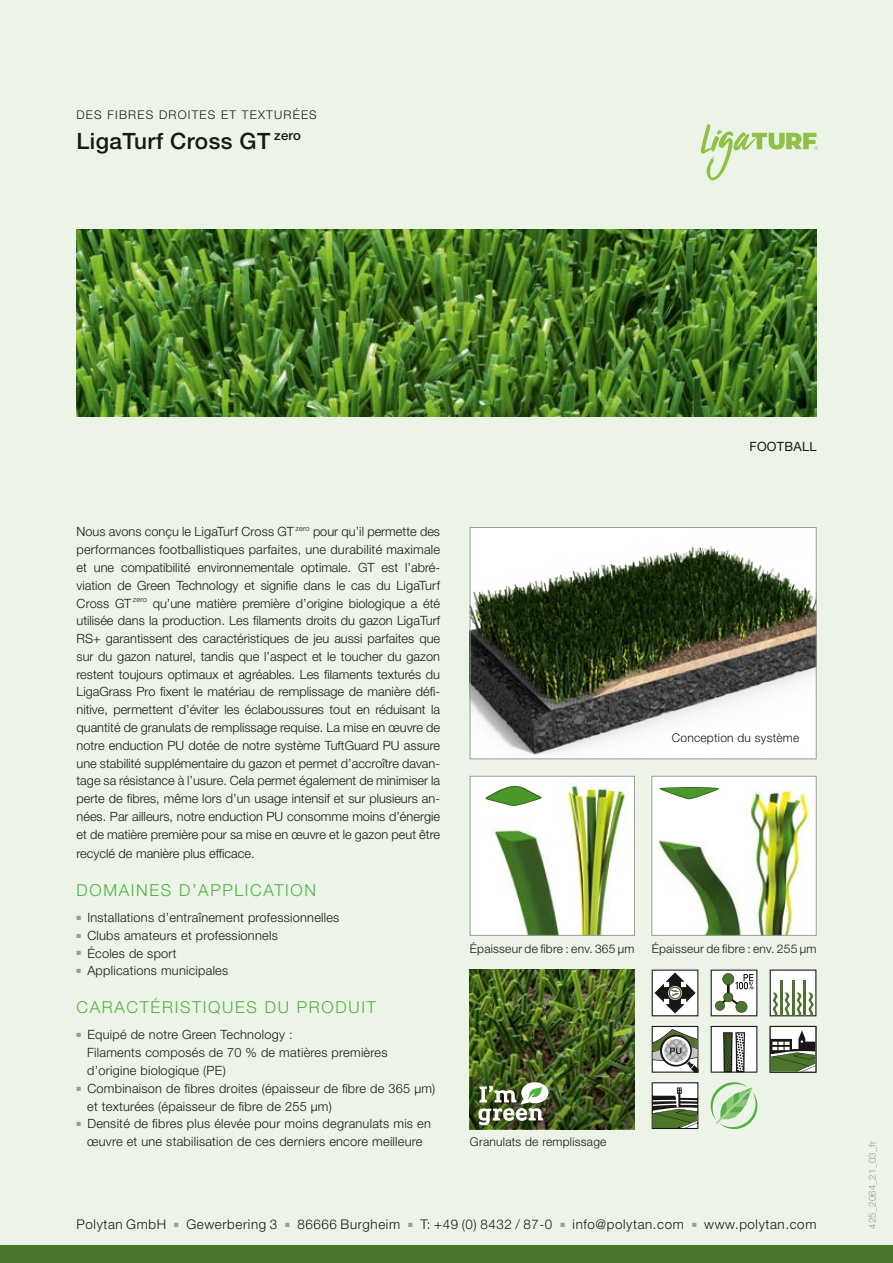
<style>
.page{position:relative;width:893px;height:1263px;background:#ebf4e6}
.page>*{position:absolute;margin:0;border:0;box-sizing:border-box;transform-origin:0 0}
.t1{font:500 22.5px "Helvetica Neue LT Std";letter-spacing:.02em;color:#181716}
.t2{font:300 16.5px "Helvetica Neue LT Std";letter-spacing:.1em;color:#52b047}
.t3{font:300 13.35px "Helvetica Neue LT Std";letter-spacing:.045em;color:#181716}
.t4{font:300 12.75px/17.7px "Helvetica Neue LT Std";letter-spacing:.02em;color:#181716}
.t5{font:300 12.75px "Helvetica Neue LT Std";color:#181716}
.t6{font:12.75px "Helvetica Neue LT Std";letter-spacing:.02em;color:#181716}
.t7{font:300 12px "Helvetica Neue LT Std";letter-spacing:.02em;color:#181716}
.t8{font:300 12px "Helvetica Neue LT Std";letter-spacing:.1em;color:#181716}
.t9{font:300 9.75px "Helvetica Neue LT Std";letter-spacing:.02em;color:#9c9c9d}
</style>
<div class="page">
<div style="left:0;top:1246px;width:893px;height:17px;background:#4b752a"></div>
<img style="left:472px;top:529px;width:342px;height:228px">
<div style="left:470px;top:527px;width:346px;height:232px;border:1px solid #9c9c9d"></div>
<img style="left:77px;top:230px;width:739px;height:187px">
<img style="left:470px;top:969px;width:165px;height:80px">
<div style="left:470px;top:776px;width:164px;height:159px;background:#fff"></div>
<img style="left:493px;top:829px;width:66px;height:104px">
<img style="left:562px;top:782px;width:64px;height:151px">
<svg style="left:485px;top:785px;width:57px;height:21px"></svg>
<div style="left:470px;top:776px;width:165px;height:159px;border:1px solid #9c9c9d"></div>
<div style="left:652px;top:776px;width:164px;height:159px;background:#fff"></div>
<img style="left:750px;top:783px;width:59px;height:150px">
<img style="left:657px;top:840px;width:84px;height:93px">
<svg style="left:659px;top:786px;width:60px;height:13px"></svg>
<svg style="left:701px;top:124px;width:117px;height:56px"></svg>
<img style="left:470px;top:1049px;width:165px;height:80px">
<img style="left:478px;top:1082px;width:71px;height:43px">
<svg style="left:711px;top:1082px;width:46px;height:47px"></svg>
<svg style="left:770px;top:969px;width:46px;height:47px;background:#c0cbb7"></svg>
<svg style="left:652px;top:969px;width:46px;height:47px;background:#aaaba8"></svg>
<svg style="left:652px;top:1082px;width:46px;height:47px;background:#849079"></svg>
<svg style="left:770px;top:1026px;width:46px;height:47px;background:#85917a"></svg>
<svg style="left:652px;top:1026px;width:46px;height:47px;background:#a8aca5"></svg>
<svg style="left:711px;top:1026px;width:46px;height:47px;background:#b6b9b4"></svg>
<svg style="left:711px;top:969px;width:46px;height:47px;background:#c1c7bc"></svg>
<p class="t8" style="left:77px;top:108px;width:242px">DES FIBRES DROITES ET TEXTURÉES</p>
<h1 class="t1" style="left:77px;top:128px;width:226px">LigaTurf Cross GT <sup>zero</sup></h1>
<p class="t6" style="left:749px;top:439px;width:68px">FOOTBALL</p>
<p class="t4" style="left:77px;top:523px;width:365px;text-align:justify">Nous avons conçu le LigaTurf Cross GT <sup>zero</sup> pour qu’il permette des performances footballistiques parfaites, une durabilité maximale et une compatibilité environnementale optimale. GT est l’abré&shy;viation de Green Technology et signifie dans le cas du LigaTurf Cross GT <sup>zero</sup> qu’une matière première d’origine biologique a été utilisée dans la production. Les filaments droits du gazon LigaTurf RS+ garantissent des caractéristiques de jeu aussi parfaites que sur du gazon naturel, tandis que l’aspect et le toucher du gazon restent toujours optimaux et agréables. Les filaments texturés du LigaGrass Pro fixent le matériau de remplissage de manière défi&shy;nitive, permettent d’éviter les éclaboussures tout en réduisant la quantité de granulats de remplissage requise. La mise en œuvre de notre enduction PU dotée de notre système TuftGuard PU assure une stabilité supplémentaire du gazon et permet d’accroître davan&shy;tage sa résistance à l’usure. Cela permet également de minimiser la perte de fibres, même lors d’un usage intensif et sur plusieurs an&shy;nées. Par ailleurs, notre enduction PU consomme moins d’énergie et de matière première pour sa mise en œuvre et le gazon peut être</p>
<p class="t5" style="left:77px;top:845px;width:180px">recyclé de manière plus efficace.</p>
<p class="t2" style="left:77px;top:880px;width:241px">DOMAINES D’APPLICATION</p>
<p class="t4" style="left:77px;top:908px;width:264px"><sup>■</sup> Installations d’entraînement professionnelles</p>
<p class="t4" style="left:77px;top:926px;width:203px"><sup>■</sup> Clubs amateurs et professionnels</p>
<p class="t4" style="left:77px;top:944px;width:102px"><sup>■</sup> Écoles de sport</p>
<p class="t4" style="left:77px;top:962px;width:153px"><sup>■</sup> Applications municipales</p>
<p class="t2" style="left:77px;top:997px;width:301px">CARACTÉRISTIQUES DU PRODUIT</p>
<p class="t4" style="left:87px;top:1026px;width:302px;text-indent:-11px"><sup>■</sup> Equipé de notre Green Technology :<br>Filaments composés de 70 % de matières premières d’origine biologique (PE)</p>
<p class="t4" style="left:87px;top:1079px;width:350px;text-indent:-11px"><sup>■</sup> Combinaison de fibres droites (épaisseur de fibre de 365 μm) et texturées (épaisseur de fibre de 255 μm)</p>
<p class="t4" style="left:77px;top:1115px;width:356px;text-align:center"><sup>■</sup> Densité de fibres plus élevée pour moins degranulats mis en œuvre et une stabilisation de ces derniers encore meilleure</p>
<p class="t7" style="left:672px;top:730px;width:129px">Conception du système</p>
<p class="t7" style="left:470px;top:941px;width:166px">Épaisseur de fibre : env. 365 μm</p>
<p class="t7" style="left:652px;top:941px;width:166px">Épaisseur de fibre : env. 255 μm</p>
<p class="t7" style="left:470px;top:1134px;width:138px">Granulats de remplissage</p>
<p class="t3" style="left:77px;top:1216px;width:91px">Polytan GmbH</p>
<p class="t3" style="left:174px;top:1216px;width:104px"><sup>■</sup> Gewerbering 3</p>
<p class="t3" style="left:285px;top:1216px;width:116px"><sup>■</sup> 86666 Burgheim</p>
<p class="t3" style="left:408px;top:1216px;width:146px"><sup>■</sup> T: +49 (0) 8432 / 87-0</p>
<p class="t3" style="left:560px;top:1216px;width:125px"><sup>■</sup> info@polytan.com</p>
<p class="t3" style="left:692px;top:1216px;width:126px"><sup>■</sup> www.polytan.com</p>
<p class="t9" style="left:866px;top:1229px;width:89px;rotate:-90deg">425_2064_21_03_fr</p>
</div>
